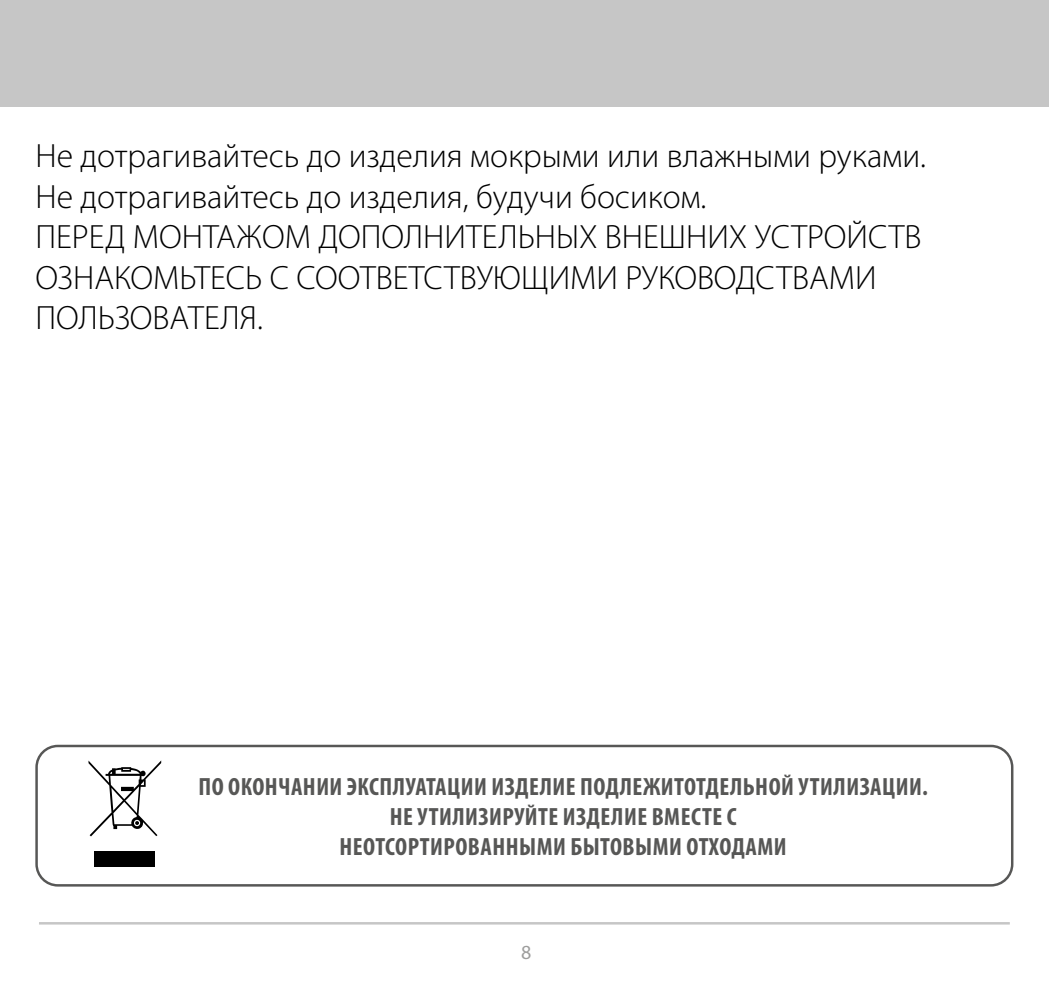
<style>
.page{position:relative;width:1049px;height:993px;background:#fff}
.page>*{position:absolute;margin:0;border:0;box-sizing:border-box;transform-origin:0 0}
.t1{font:300 33.75px/40.5px "Myriad Pro";color:#000}
.t2{font:700 condensed 25px/30px "Myriad Pro";letter-spacing:.02em;color:#575756;text-align:center}
.t3{font:20px "Myriad Pro";color:#9d9d9c}
</style>
<div class="page">
<div style="left:0;top:0;width:1049px;height:106px;background:#c6c6c6"></div>
<hr style="left:39px;top:921px;width:971px;height:3px;background:#c6c6c6">
<div style="left:35px;top:744px;width:978px;height:142px;border:2px solid #575756;border-radius:21px"></div>
<svg style="left:89px;top:760px;width:72px;height:76px"></svg>
<div style="left:95px;top:851px;width:60px;height:15px;background:#000"></div>
<p class="t1" style="left:35px;top:136px;width:892px">Не дотрагивайтесь до изделия мокрыми или влажными руками.<br>Не дотрагивайтесь до изделия, будучи босиком.<br>ПЕРЕД МОНТАЖOМ ДОПОЛНИТЕЛЬНЫХ ВНЕШНИХ УСТРОЙСТВ ОЗНАКОМЬТЕСЬ С СООТВЕТСТВУЮЩИМИ РУКОВОДСТВАМИ ПОЛЬЗОВАТЕЛЯ.</p>
<p class="t2" style="left:198px;top:770px;width:731px">ПО ОКОНЧАНИИ ЭКСПЛУАТАЦИИ ИЗДЕЛИЕ ПОДЛЕЖИТОТДЕЛЬНОЙ УТИЛИЗАЦИИ.<br>НЕ УТИЛИЗИРУЙТЕ ИЗДЕЛИЕ ВМЕСТЕ С<br>НЕОТСОРТИРОВАННЫМИ БЫТОВЫМИ ОТХОДАМИ</p>
<p class="t3" style="left:521px;top:939px;width:12px">8</p>
</div>
